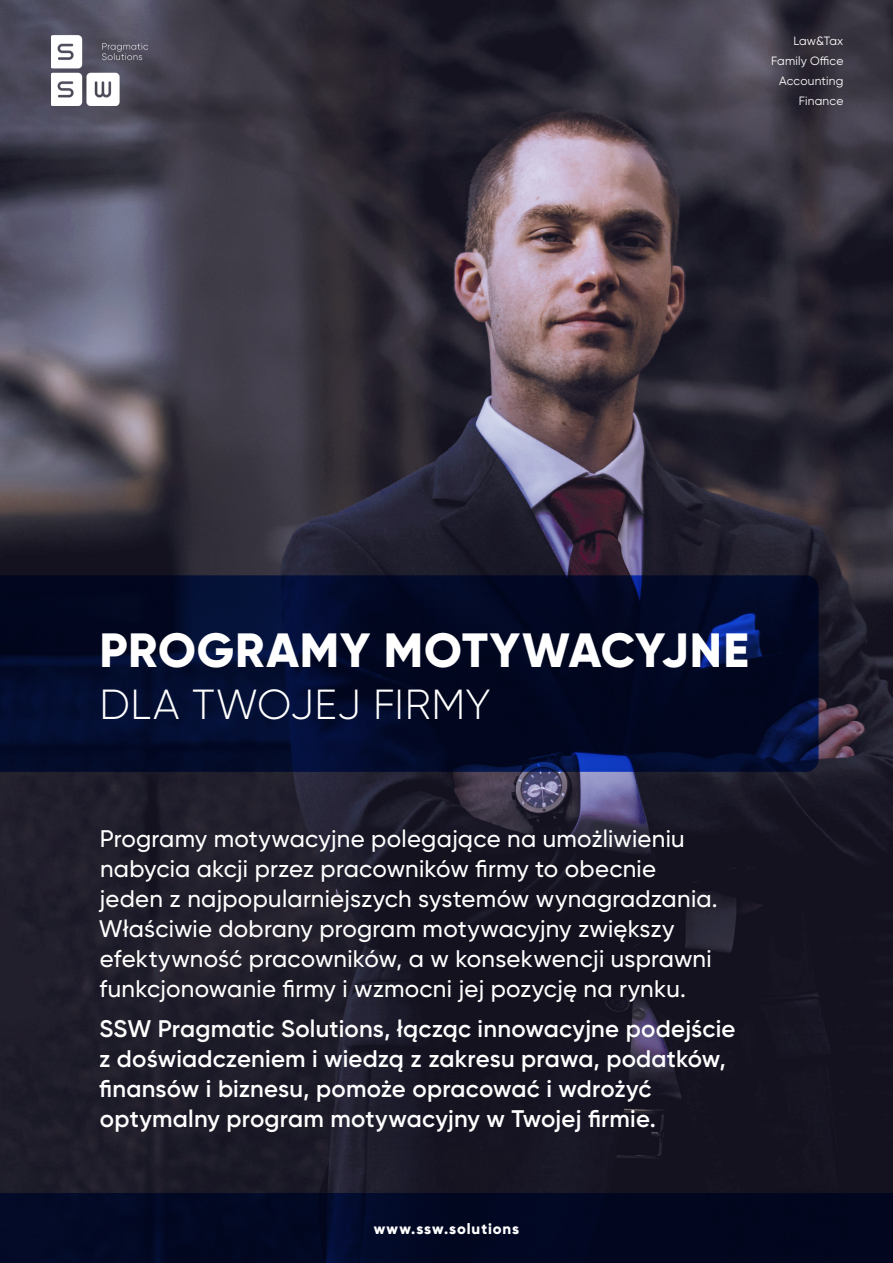
<style>
.page{position:relative;width:893px;height:1263px;background:#fff}
.page>*{position:absolute;margin:0;border:0;box-sizing:border-box;transform-origin:0 0}
.t1{font:800 48px "Gilroy";letter-spacing:.015em;color:#fff}
.t2{font:300 42px "Gilroy";letter-spacing:.015em;color:#fff}
.t3{font:500 24px/30px "Gilroy";letter-spacing:.01em;color:#fff}
.t4{font:600 24px/30px "Gilroy";letter-spacing:.005em;color:#fff}
.t5{font:800 15px "Gilroy";letter-spacing:.06em;color:#fff}
.t6{font:12px/20.2px "Gilroy";letter-spacing:.015em;color:#fff;text-align:right}
</style>
<div class="page">
<img style="left:0;top:0;width:893px;height:1193px">
<div style="left:0;top:1193px;width:893px;height:70px;background:#020822"></div>
<svg style="left:0;top:575px;width:819px;height:197px;background:#030b2b"></svg>
<img style="left:51px;top:35px;width:97px;height:70px">
<p class="t6" style="left:771px;top:30px;width:74px">Law&amp;Tax<br>Family Office<br>Accounting<br>Finance</p>
<h1 class="t1" style="left:99px;top:620px;width:651px">PROGRAMY MOTYWACYJNE</h1>
<h2 class="t2" style="left:99px;top:678px;width:392px">DLA TWOJEJ FIRMY</h2>
<p class="t3" style="left:99px;top:823px;width:620px">Programy motywacyjne polegające na umożliwieniu nabycia akcji przez pracowników firmy to obecnie jeden z najpopularniejszych systemów wynagradzania.<br>Właściwie dobrany program motywacyjny zwiększy efektywność pracowników, a w konsekwencji usprawni funkcjonowanie firmy i wzmocni jej pozycję na rynku.</p>
<p class="t4" style="left:99px;top:1013px;width:638px">SSW Pragmatic Solutions, łącząc innowacyjne podejście z doświadczeniem i wiedzą z zakresu prawa, podatków, finansów i biznesu, pomoże opracować i wdrożyć optymalny program motywacyjny w Twojej firmie.</p>
<p class="t5" style="left:374px;top:1219px;width:147px">www.ssw.solutions</p>
</div>
